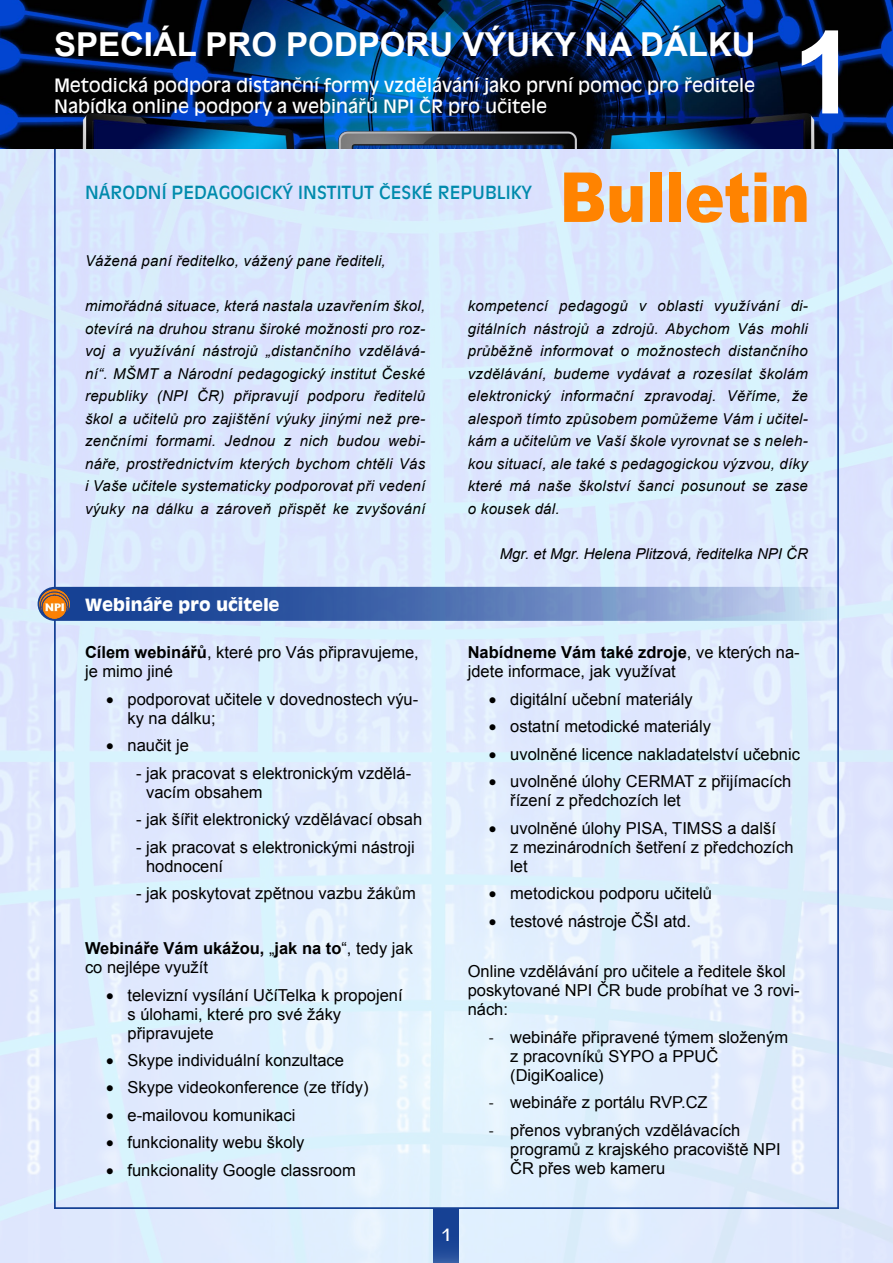
<style>
.page{position:relative;width:893px;height:1263px;background:#fff}
.page>*{position:absolute;margin:0;border:0;box-sizing:border-box;transform-origin:0 0}
.t1{font:700 115.5px "Arial";color:#fff}
.t2{font:900 69px "Arial";letter-spacing:-.005em;color:#ff8300;scale:.87 1}
.t3{font:700 33px "Arial";color:#fff}
.t4{font:18px/21.6px "Antique Olive";color:#fff}
.t5{font:17.7px "Antique Olive";color:#008aac}
.t6{font:16.5px/18.9px "Arial";color:#000}
.t7{font:700 16.5px/18.9px "Arial";color:#000}
.t8{font:700 16.5px "Antique Olive";letter-spacing:.005em;color:#fff}
.t9{font:16.5px "Antique Olive";color:#fff}
.t10{font:italic 15px/22.5px "Arial";letter-spacing:.02em;color:#000;text-align:justify}
.t11{font:italic 15px "Arial";color:#000}
.s1{font-weight:700}
.s2{font-weight:400}
.s3{font-family:"Calibri"}
</style>
<div class="page">
<img style="left:0;top:149px;width:893px;height:1114px">
<svg style="left:38px;top:587px;width:801px;height:34px"></svg>
<div style="left:434px;top:1208px;width:25px;height:55px;background:linear-gradient(to bottom,#0f3b91,#264f9c)"></div>
<img style="left:40px;top:589px;width:29px;height:30px">
<img style="left:0;top:0;width:893px;height:149px">
<h3 class="t3" style="left:54px;top:22px;width:703px">SPECIÁL PRO PODPORU VÝUKY NA DÁLKU</h3>
<p class="t4" style="left:54px;top:75px;width:703px">Metodická podpora distanční formy vzdělávání jako první pomoc pro ředitele<br>Nabídka online podpory a webinářů NPI ČR pro učitele</p>
<h1 class="t1" style="left:793px;top:-4px;width:66px">1</h1>
<p class="t5" style="left:85px;top:182px;width:449px">NÁRODNÍ PEDAGOGICKÝ INSTITUT ČESKÉ REPUBLIKY</p>
<h2 class="t2" style="left:560px;top:147px;width:289px">Bulletin</h2>
<p class="t10" style="left:85px;top:250px;width:302px">Vážená paní ředitelko, vážený pane řediteli,</p>
<p class="t10" style="left:85px;top:295px;width:342px">mimořádná situace, která nastala uzavřením škol, otevírá na druhou stranu široké možnosti pro roz&shy;voj a využívání nástrojů „distančního vzdělává&shy;ní“. MŠMT a Národní pedagogický institut České republiky (NPI ČR) připravují podporu ředitelů škol a učitelů pro zajištění výuky jinými než pre&shy;zenčními formami. Jednou z nich budou webi&shy;náře, prostřednictvím kterých bychom chtěli Vás i Vaše učitele systematicky podporovat při vedení výuky na dálku a zároveň přispět ke zvyšování</p>
<p class="t10" style="left:468px;top:295px;width:342px">kompetencí pedagogů v oblasti využívání di&shy;gitálních nástrojů a zdrojů. Abychom Vás mohli průběžně informovat o možnostech distančního vzdělávání, budeme vydávat a rozesílat školám elektronický informační zpravodaj. Věříme, že alespoň tímto způsobem pomůžeme Vám i učitel&shy;kám a učitelům ve Vaší škole vyrovnat se s neleh&shy;kou situací, ale také s pedagogickou výzvou, díky které má naše školství šanci posunout se zase o kousek dál.</p>
<p class="t11" style="left:500px;top:544px;width:310px">Mgr. et Mgr. Helena Plitzová, ředitelka NPI ČR</p>
<p class="t8" style="left:85px;top:593px;width:196px">Webináře pro učitele</p>
<p class="t6" style="left:85px;top:643px;width:335px"><span class="s1">Cílem webinářů</span>, které pro Vás připravujeme, je mimo jiné</p>
<p class="t6" style="left:128px;top:690px;width:292px;text-indent:-21px">• podporovat učitele v dovednostech výu&shy;ky na dálku;</p>
<p class="t6" style="left:106px;top:736px;width:84px">• naučit je</p>
<p class="t6" style="left:146px;top:764px;width:267px;text-indent:-10px">- jak pracovat s elektronickým vzdělá&shy;vacím obsahem</p>
<p class="t6" style="left:136px;top:810px;width:288px">- jak šířit elektronický vzdělávací obsah</p>
<p class="t6" style="left:146px;top:838px;width:270px;text-indent:-10px">- jak pracovat s elektronickými nástroji hodnocení</p>
<p class="t6" style="left:136px;top:884px;width:281px">- jak poskytovat zpětnou vazbu žákům</p>
<p class="t7" style="left:85px;top:939px;width:329px">Webináře Vám ukážou, <span class="s2">„</span>jak na to<span class="s2">“, tedy jak co nejlépe využít</span></p>
<p class="t6" style="left:128px;top:985px;width:277px;text-indent:-21px">• televizní vysílání UčíTelka k propojení s úlohami, které pro své žáky připravujete</p>
<p class="t6" style="left:106px;top:1051px;width:239px">• Skype individuální konzultace</p>
<p class="t6" style="left:106px;top:1078px;width:264px">• Skype videokonference (ze třídy)</p>
<p class="t6" style="left:106px;top:1106px;width:191px">• e-mailovou komunikaci</p>
<p class="t6" style="left:106px;top:1133px;width:200px">• funkcionality webu školy</p>
<p class="t6" style="left:106px;top:1161px;width:251px">• funkcionality Google classroom</p>
<p class="t6" style="left:468px;top:643px;width:333px"><span class="s1">Nabídneme Vám také zdroje</span>, ve kterých na&shy;jdete informace, jak využívat</p>
<p class="t6" style="left:489px;top:690px;width:205px">• digitální učební materiály</p>
<p class="t6" style="left:489px;top:717px;width:224px">• ostatní metodické materiály</p>
<p class="t6" style="left:489px;top:745px;width:313px">• uvolněné licence nakladatelství učebnic</p>
<p class="t6" style="left:510px;top:772px;width:282px;text-indent:-21px">• uvolněné úlohy CERMAT z přijímacích řízení z předchozích let</p>
<p class="t6" style="left:510px;top:818px;width:285px;text-indent:-21px">• uvolněné úlohy PISA, TIMSS a další<br>z mezinárodních šetření z předchozích let</p>
<p class="t6" style="left:489px;top:884px;width:225px">• metodickou podporu učitelů</p>
<p class="t6" style="left:489px;top:911px;width:203px">• testové nástroje ČŠI atd.</p>
<p class="t6" style="left:468px;top:962px;width:334px">Online vzdělávání pro učitele a ředitele škol poskytované NPI ČR bude probíhat ve 3 rovi&shy;nách:</p>
<p class="t6" style="left:510px;top:1028px;width:279px;text-indent:-21px"><span class="s3">-</span> webináře připravené týmem složeným z pracovníků SYPO a PPUČ (DigiKoalice)</p>
<p class="t6" style="left:489px;top:1093px;width:220px"><span class="s3">-</span> webináře z portálu RVP.CZ</p>
<p class="t6" style="left:510px;top:1120px;width:272px;text-indent:-21px"><span class="s3">-</span> přenos vybraných vzdělávacích programů z krajského pracoviště NPI<br>ČR přes web kameru</p>
<p class="t9" style="left:442px;top:1225px;width:11px">1</p>
</div>
